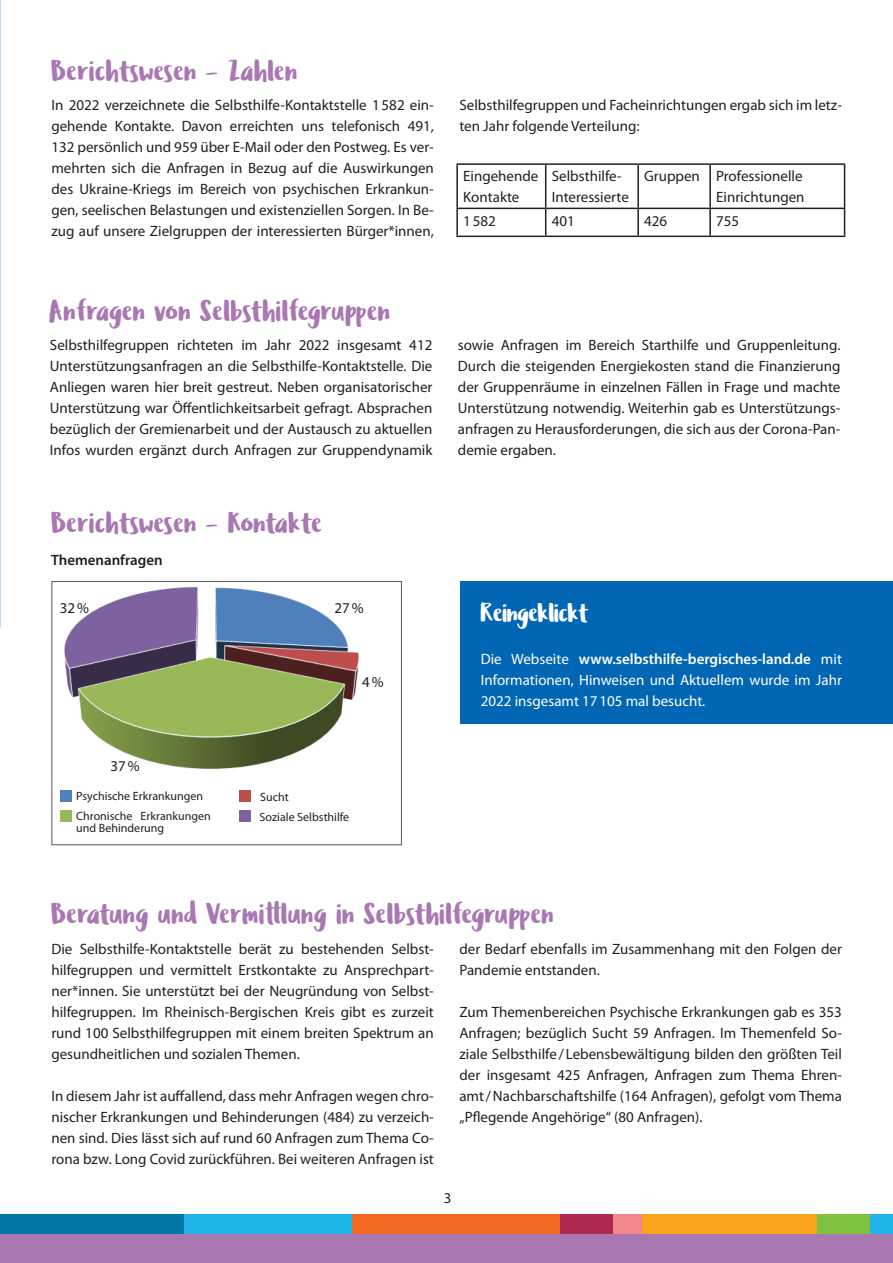
<style>
.page{position:relative;width:893px;height:1263px;background:#fff}
.page>*{position:absolute;margin:0;border:0;box-sizing:border-box;transform-origin:0 0}
.Überschrift{font:30px "Ludicrous";color:#a978b3}
.Fließtext{font:27px "Ludicrous";letter-spacing:-.025em;color:#fff}
.Fließtext-2{font:15px/21px "Myriad Pro";color:#231f20;text-align:justify}
.Fließtext-3{font:15px/21px "Myriad Pro";color:#fff;text-align:justify}
.Fließtext-4{font:600 15px "Myriad Pro";color:#231f20}
.Legende{font:12px/12px "Myriad Pro";color:#231f20}
.s1{font-weight:600}
</style>
<div class="page">
<div style="left:460px;top:581px;width:433px;height:143px;background:#0166b3"></div>
<div style="left:0;top:1228px;width:893px;height:35px;background:#a978b3"></div>
<div style="left:0;top:1214px;width:185px;height:20px;background:#0076a5"></div>
<div style="left:184px;top:1214px;width:169px;height:20px;background:#1fb5ea"></div>
<div style="left:352px;top:1214px;width:209px;height:20px;background:#f36821"></div>
<div style="left:560px;top:1214px;width:54px;height:20px;background:#ae294b"></div>
<div style="left:613px;top:1214px;width:31px;height:20px;background:#f3858d"></div>
<div style="left:643px;top:1214px;width:175px;height:20px;background:#f9a51b"></div>
<div style="left:817px;top:1214px;width:54px;height:20px;background:#7fc241"></div>
<div style="left:870px;top:1214px;width:23px;height:20px;background:#1fb5ea"></div>
<hr style="left:456px;top:163px;width:90px;height:2px;background:#231f20">
<hr style="left:456px;top:165px;width:2px;height:43px;background:#231f20">
<hr style="left:546px;top:163px;width:92px;height:2px;background:#231f20">
<hr style="left:545px;top:165px;width:1px;height:43px;background:#231f20">
<hr style="left:638px;top:163px;width:72px;height:2px;background:#231f20">
<hr style="left:637px;top:165px;width:2px;height:43px;background:#231f20">
<hr style="left:710px;top:163px;width:135px;height:2px;background:#231f20">
<hr style="left:709px;top:165px;width:2px;height:43px;background:#231f20">
<hr style="left:844px;top:165px;width:1px;height:43px;background:#231f20">
<hr style="left:456px;top:208px;width:90px;height:1px;background:#231f20">
<hr style="left:456px;top:209px;width:2px;height:27px;background:#231f20">
<hr style="left:546px;top:208px;width:92px;height:1px;background:#231f20">
<svg style="left:545px;top:209px;width:1px;height:27px"></svg>
<hr style="left:638px;top:208px;width:72px;height:1px;background:#231f20">
<hr style="left:637px;top:209px;width:2px;height:27px;background:#231f20">
<hr style="left:710px;top:208px;width:135px;height:1px;background:#231f20">
<hr style="left:709px;top:209px;width:2px;height:27px;background:#231f20">
<svg style="left:844px;top:209px;width:1px;height:27px"></svg>
<hr style="left:456px;top:236px;width:90px;height:1px;background:#231f20">
<hr style="left:546px;top:236px;width:92px;height:1px;background:#231f20">
<hr style="left:638px;top:236px;width:72px;height:1px;background:#231f20">
<hr style="left:710px;top:236px;width:135px;height:1px;background:#231f20">
<img style="left:64px;top:586px;width:295px;height:183px">
<div style="left:51px;top:581px;width:351px;height:264px;border:1px solid #57585a"></div>
<div style="left:60px;top:810px;width:11px;height:12px;background:#99b958"></div>
<div style="left:239px;top:810px;width:12px;height:12px;background:#7e629f"></div>
<div style="left:60px;top:790px;width:11px;height:12px;background:#4e80bb"></div>
<div style="left:239px;top:790px;width:12px;height:12px;background:#be4e4c"></div>
<p class="Überschrift" style="left:51px;top:50px;width:248px">Berichtswesen – Zahlen</p>
<p class="Fließtext-2" style="left:51px;top:94px;width:384px">In 2022 verzeichnete die Selbsthilfe-Kontaktstelle 1582 ein&shy;gehende Kontakte. Davon erreichten uns telefonisch 491, 132 persönlich und 959 über E-Mail oder den Postweg. Es ver&shy;mehrten sich die Anfragen in Bezug auf die Auswirkungen des Ukraine-Kriegs im Bereich von psychischen Erkrankun&shy;gen, seelischen Belastungen und existenziellen Sorgen. In Be&shy;zug auf unsere Zielgruppen der interessierten Bürger*innen,</p>
<p class="Fließtext-2" style="left:459px;top:94px;width:384px">Selbsthilfegruppen und Facheinrichtungen ergab sich im letz&shy;ten Jahr folgende Verteilung:</p>
<p class="Fließtext-2" style="left:552px;top:166px;width:72px">Selbsthilfe-</p>
<p class="Fließtext-2" style="left:552px;top:187px;width:79px">Interessierte</p>
<p class="Fließtext-2" style="left:644px;top:166px;width:57px">Gruppen</p>
<p class="Fließtext-2" style="left:716px;top:166px;width:88px">Professionelle</p>
<p class="Fließtext-2" style="left:716px;top:187px;width:90px">Einrichtungen</p>
<p class="Fließtext-2" style="left:463px;top:166px;width:77px">Eingehende</p>
<p class="Fließtext-2" style="left:463px;top:187px;width:58px">Kontakte</p>
<p class="Fließtext-2" style="left:463px;top:210px;width:34px">1582</p>
<p class="Fließtext-2" style="left:552px;top:210px;width:25px">401</p>
<p class="Fließtext-2" style="left:644px;top:210px;width:25px">426</p>
<p class="Fließtext-2" style="left:716px;top:210px;width:25px">755</p>
<p class="Überschrift" style="left:50px;top:290px;width:342px">Anfragen von Selbsthilfegruppen</p>
<p class="Fließtext-2" style="left:50px;top:334px;width:384px">Selbsthilfegruppen richteten im Jahr 2022 insgesamt 412<br>Unterstützungsanfragen an die Selbsthilfe-Kontaktstelle. Die Anliegen waren hier breit gestreut. Neben organisatorischer Unterstützung war Öffentlichkeitsarbeit gefragt. Absprachen bezüglich der Gremienarbeit und der Austausch zu aktuellen Infos wurden ergänzt durch Anfragen zur Gruppendynamik</p>
<p class="Fließtext-2" style="left:458px;top:334px;width:384px">sowie Anfragen im Bereich Starthilfe und Gruppenleitung.<br>Durch die steigenden Energiekosten stand die Finanzierung der Gruppenräume in einzelnen Fällen in Frage und machte Unterstützung notwendig. Weiterhin gab es Unterstützungs&shy;anfragen zu Herausforderungen, die sich aus der Corona-Pan&shy;demie ergaben.</p>
<p class="Überschrift" style="left:51px;top:502px;width:273px">Berichtswesen – Kontakte</p>
<p class="Fließtext-4" style="left:51px;top:550px;width:113px">Themenanfragen</p>
<p class="Fließtext-2" style="left:60px;top:597px;width:31px">32%</p>
<p class="Fließtext-2" style="left:334px;top:597px;width:31px">27%</p>
<p class="Fließtext-2" style="left:362px;top:671px;width:23px">4%</p>
<p class="Fließtext-2" style="left:111px;top:755px;width:31px">37%</p>
<p class="Legende" style="left:76px;top:790px;width:128px">Psychische Erkrankungen</p>
<p class="Legende" style="left:260px;top:790px;width:30px">Sucht</p>
<p class="Legende" style="left:76px;top:810px;width:136px">Chronische Erkrankungen und Behinderung</p>
<p class="Legende" style="left:260px;top:810px;width:91px">Soziale Selbsthilfe</p>
<p class="Fließtext" style="left:481px;top:594px;width:110px">Reingeklickt</p>
<p class="Fließtext-3" style="left:481px;top:648px;width:363px">Die Webseite <span class="s1">www.selbsthilfe-bergisches-land.de</span> mit Informationen, Hinweisen und Aktuellem wurde im Jahr 2022 insgesamt 17105 mal besucht.</p>
<p class="Überschrift" style="left:51px;top:893px;width:505px">Beratung und Vermittlung in Selbsthilfegruppen</p>
<p class="Fließtext-2" style="left:51px;top:938px;width:384px">Die Selbsthilfe-Kontaktstelle berät zu bestehenden Selbst&shy;hilfegruppen und vermittelt Erstkontakte zu Ansprechpart&shy;ner*innen. Sie unterstützt bei der Neugründung von Selbst&shy;hilfegruppen. Im Rheinisch-Bergischen Kreis gibt es zurzeit rund 100 Selbsthilfegruppen mit einem breiten Spektrum an gesundheitlichen und sozialen Themen.</p>
<p class="Fließtext-2" style="left:51px;top:1085px;width:384px">In diesem Jahr ist auffallend, dass mehr Anfragen wegen chro&shy;nischer Erkrankungen und Behinderungen (484) zu verzeich&shy;nen sind. Dies lässt sich auf rund 60 Anfragen zum Thema Co&shy;rona bzw. Long Covid zurückführen. Bei weiteren Anfragen ist</p>
<p class="Fließtext-2" style="left:459px;top:938px;width:384px">der Bedarf ebenfalls im Zusammenhang mit den Folgen der<br>Pandemie entstanden.</p>
<p class="Fließtext-2" style="left:459px;top:1001px;width:384px">Zum Themenbereichen Psychische Erkrankungen gab es 353<br>Anfragen; bezüglich Sucht 59 Anfragen. Im Themenfeld So&shy;ziale Selbsthilfe/ Lebensbewältigung bilden den größten Teil der insgesamt 425 Anfragen, Anfragen zum Thema Ehren&shy;amt/Nachbarschaftshilfe (164 Anfragen), gefolgt vom Thema „Pflegende Angehörige“ (80 Anfragen).</p>
<p class="Fließtext-2" style="left:444px;top:1187px;width:9px">3</p>
</div>
